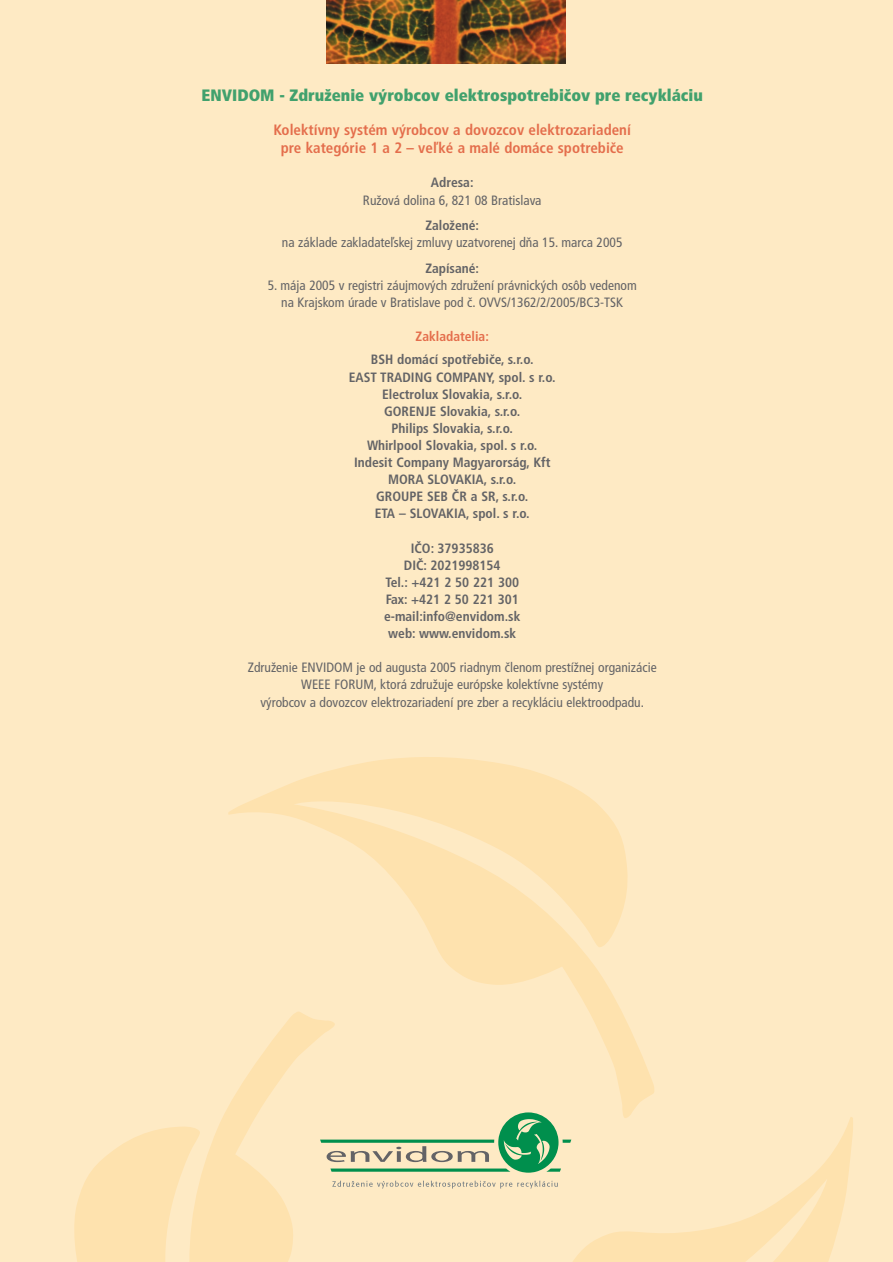
<style>
.page{position:relative;width:893px;height:1262px;background:#fff}
.page>*{position:absolute;margin:0;border:0;box-sizing:border-box;transform-origin:0 0}
.t1{font:900 16.5px "Frutiger Cond CE";color:#41a16d}
.t2{font:700 15px/18px "Frutiger Cond CE";color:#e46e4c;text-align:center}
.t3{font:13.5px/17.1px "Frutiger Cond CE";color:#636366;text-align:center}
.t4{font:700 13.5px/17.1px "Frutiger Cond CE";color:#636366;text-align:center}
.t5{font:700 13.5px "Frutiger Cond CE";color:#e46e4c}
</style>
<div class="page">
<div style="left:0;top:0;width:892px;height:1262px;background:#feeac4"></div>
<svg style="left:75px;top:757px;width:778px;height:505px"></svg>
<svg style="left:320px;top:1112px;width:251px;height:60px"></svg>
<svg style="left:332px;top:1180px;width:225px;height:8px"></svg>
<img style="left:327px;top:0;width:238px;height:64px">
<p class="t1" style="left:201px;top:89px;width:503px">ENVIDOM - ZdruÏenie v˘robcov elektrospotrebiãov pre recykláciu</p>
<p class="t2" style="left:273px;top:122px;width:359px">Kolektívny systém v˘robcov a dovozcov elektrozariadení pre kategórie 1 a 2 – veºké a malé domáce spotrebiãe</p>
<p class="t4" style="left:431px;top:175px;width:44px">Adresa:</p>
<p class="t3" style="left:363px;top:193px;width:180px">RuÏová dolina 6, 821 08 Bratislava</p>
<p class="t4" style="left:425px;top:218px;width:55px">ZaloÏené:</p>
<p class="t3" style="left:282px;top:235px;width:342px">na základe zakladateºskej zmluvy uzatvorenej dÀa 15. marca 2005</p>
<p class="t4" style="left:425px;top:261px;width:55px">Zapísané:</p>
<p class="t3" style="left:268px;top:278px;width:370px">5. mája 2005 v registri záujmov˘ch zdruÏení právnick˘ch osôb vedenom na Krajskom úrade v Bratislave pod ã. OVVS/1362/2/2005/BC3-TSK</p>
<p class="t5" style="left:415px;top:331px;width:75px">Zakladatelia:</p>
<p class="t4" style="left:349px;top:352px;width:208px">BSH domácí spotfiebiãe, s.r.o.<br>EAST TRADING COMPANY, spol. s r.o.<br>Electrolux Slovakia, s.r.o.<br>GORENJE Slovakia, s.r.o.<br>Philips Slovakia, s.r.o.<br>Whirlpool Slovakia, spol. s r.o.<br>Indesit Company Magyarorság, Kft<br>MORA SLOVAKIA, s.r.o.<br>GROUPE SEB âR a SR, s.r.o.<br>ETA – SLOVAKIA, spol. s r.o.</p>
<p class="t4" style="left:384px;top:541px;width:138px">IâO: 37935836<br>DIâ: 2021998154<br>Tel.: +421 2 50 221 300<br>Fax: +421 2 50 221 301 e-mail:info@envidom.sk web: www.envidom.sk</p>
<p class="t3" style="left:248px;top:660px;width:410px">ZdruÏenie ENVIDOM je od augusta 2005 riadnym ãlenom prestíÏnej organizácie<br>WEEE FORUM, ktorá zdruÏuje európske kolektívne systémy<br>v˘robcov a dovozcov elektrozariadení pre zber a recykláciu elektroodpadu.</p>
</div>
